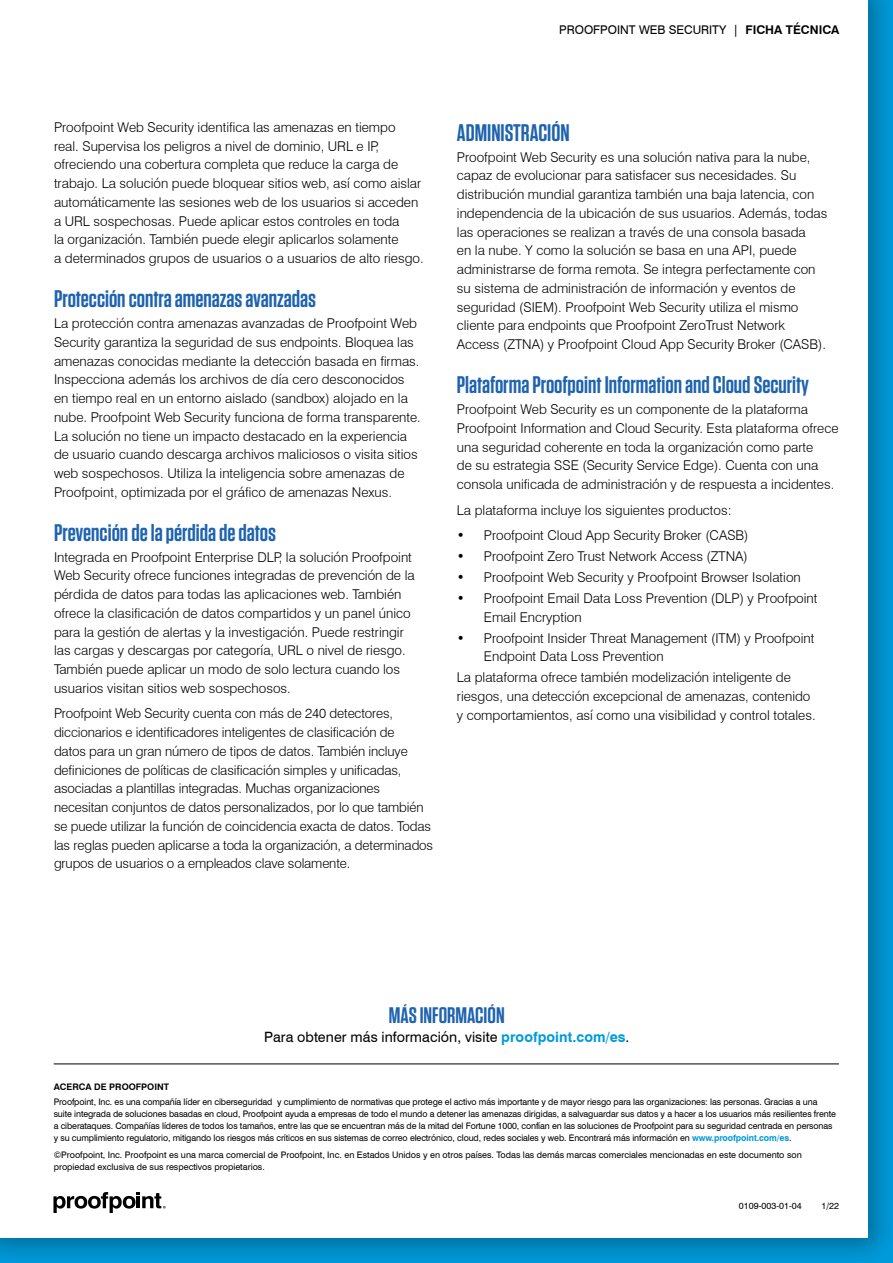
<style>
.page{position:relative;width:893px;height:1263px;background:#fff}
.page>*{position:absolute;margin:0;border:0;box-sizing:border-box;transform-origin:0 0}
.H3_DARK_BLUE_Title_C{font:600 24px "Tungsten";color:#1e63af}
.LEARN_MORE_on_back_c{font:600 22.5px "Tungsten";color:#1e63af}
.For_More_information{font:14.25px "Swiss 721 BT";letter-spacing:.005em;color:#000}
.Body_Copy{font:300 13.5px/18.8px "Swiss 721 BT";color:#000}
.t1{font:12px "Swiss 721 BT";color:#000}
.Boilerplate_legal{font:9px/12px "Swiss 721 BT";letter-spacing:-.01em;color:#000}
.Boilerplate_-_About{font:700 9px "Swiss 721 BT";color:#000}
.s1{font-weight:700}
.s2{font-weight:700;color:#009ada}
</style>
<div class="page">
<div style="left:0;top:0;width:893px;height:1263px;background:#000;opacity:.3"></div>
<div style="left:0;top:0;width:868px;height:1237px;background:#fff"></div>
<svg style="left:53px;top:1192px;width:113px;height:21px"></svg>
<hr style="left:54px;top:1064px;width:785px;height:1px;background:#000">
<p class="t1" style="left:559px;top:22px;width:282px">PROOFPOINT WEB SECURITY | <span class="s1">FICHA TÉCNICA</span></p>
<p class="Body_Copy" style="left:54px;top:118px;width:371px">Proofpoint Web Security identifica las amenazas en tiempo real. Supervisa los peligros a nivel de dominio, URL e IP, ofreciendo una cobertura completa que reduce la carga de trabajo. La solución puede bloquear sitios web, así como aislar automáticamente las sesiones web de los usuarios si acceden a URL sospechosas. Puede aplicar estos controles en toda<br>la organización. También puede elegir aplicarlos solamente<br>a determinados grupos de usuarios o a usuarios de alto riesgo.</p>
<p class="H3_DARK_BLUE_Title_C" style="left:54px;top:286px;width:264px">Protección contra amenazas avanzadas</p>
<p class="Body_Copy" style="left:54px;top:314px;width:368px">La protección contra amenazas avanzadas de Proofpoint Web Security garantiza la seguridad de sus endpoints. Bloquea las amenazas conocidas mediante la detección basada en firmas.<br>Inspecciona además los archivos de día cero desconocidos en tiempo real en un entorno aislado (sandbox) alojado en la nube. Proofpoint Web Security funciona de forma transparente.<br>La solución no tiene un impacto destacado en la experiencia de usuario cuando descarga archivos maliciosos o visita sitios web sospechosos. Utiliza la inteligencia sobre amenazas de Proofpoint, optimizada por el gráfico de amenazas Nexus.</p>
<p class="H3_DARK_BLUE_Title_C" style="left:54px;top:520px;width:224px">Prevención de la pérdida de datos</p>
<p class="Body_Copy" style="left:54px;top:547px;width:362px">Integrada en Proofpoint Enterprise DLP, la solución Proofpoint Web Security ofrece funciones integradas de prevención de la pérdida de datos para todas las aplicaciones web. También ofrece la clasificación de datos compartidos y un panel único para la gestión de alertas y la investigación. Puede restringir las cargas y descargas por categoría, URL o nivel de riesgo.<br>También puede aplicar un modo de solo lectura cuando los usuarios visitan sitios web sospechosos.</p>
<p class="Body_Copy" style="left:54px;top:704px;width:381px">Proofpoint Web Security cuenta con más de 240 detectores, diccionarios e identificadores inteligentes de clasificación de<br>datos para un gran número de tipos de datos. También incluye definiciones de políticas de clasificación simples y unificadas, asociadas a plantillas integradas. Muchas organizaciones necesitan conjuntos de datos personalizados, por lo que también se puede utilizar la función de coincidencia exacta de datos. Todas las reglas pueden aplicarse a toda la organización, a determinados grupos de usuarios o a empleados clave solamente.</p>
<p class="H3_DARK_BLUE_Title_C" style="left:457px;top:120px;width:114px">ADMINISTRACIÓN</p>
<p class="Body_Copy" style="left:457px;top:147px;width:372px">Proofpoint Web Security es una solución nativa para la nube, capaz de evolucionar para satisfacer sus necesidades. Su distribución mundial garantiza también una baja latencia, con independencia de la ubicación de sus usuarios. Además, todas las operaciones se realizan a través de una consola basada<br>en la nube. Y como la solución se basa en una API, puede administrarse de forma remota. Se integra perfectamente con su sistema de administración de información y eventos de seguridad (SIEM). Proofpoint Web Security utiliza el mismo cliente para endpoints que Proofpoint ZeroTrust Network Access (ZTNA) y Proofpoint Cloud App Security Broker (CASB).</p>
<p class="H3_DARK_BLUE_Title_C" style="left:457px;top:372px;width:354px">Plataforma Proofpoint Information and Cloud Security</p>
<p class="Body_Copy" style="left:457px;top:400px;width:383px">Proofpoint Web Security es un componente de la plataforma Proofpoint Information and Cloud Security. Esta plataforma ofrece una seguridad coherente en toda la organización como parte<br>de su estrategia SSE (Security Service Edge). Cuenta con una consola unificada de administración y de respuesta a incidentes.</p>
<p class="Body_Copy" style="left:457px;top:500px;width:276px">La plataforma incluye los siguientes productos:</p>
<p class="Body_Copy" style="left:457px;top:526px;width:293px">• Proofpoint Cloud App Security Broker (CASB)</p>
<p class="Body_Copy" style="left:457px;top:547px;width:292px">• Proofpoint Zero Trust Network Access (ZTNA)</p>
<p class="Body_Copy" style="left:457px;top:568px;width:345px">• Proofpoint Web Security y Proofpoint Browser Isolation</p>
<p class="Body_Copy" style="left:484px;top:589px;width:335px;text-indent:-27px">• Proofpoint Email Data Loss Prevention (DLP) y Proofpoint<br>Email Encryption</p>
<p class="Body_Copy" style="left:484px;top:628px;width:332px;text-indent:-27px">• Proofpoint Insider Threat Management (ITM) y Proofpoint<br>Endpoint Data Loss Prevention</p>
<p class="Body_Copy" style="left:457px;top:668px;width:360px">La plataforma ofrece también modelización inteligente de riesgos, una detección excepcional de amenazas, contenido y comportamientos, así como una visibilidad y control totales.</p>
<p class="LEARN_MORE_on_back_c" style="left:389px;top:1004px;width:117px">MÁS INFORMACIÓN</p>
<p class="For_More_information" style="left:264px;top:1028px;width:367px">Para obtener más información, visite <span class="s2">proofpoint.com/es</span>.</p>
<p class="Boilerplate_-_About" style="left:54px;top:1081px;width:117px">ACERCA DE PROOFPOINT</p>
<p class="Boilerplate_legal" style="left:54px;top:1095px;width:784px">Proofpoint, Inc. es una compañía líder en ciberseguridad y cumplimiento de normativas que protege el activo más importante y de mayor riesgo para las organizaciones: las personas. Gracias a una suite integrada de soluciones basadas en cloud, Proofpoint ayuda a empresas de todo el mundo a detener las amenazas dirigidas, a salvaguardar sus datos y a hacer a los usuarios más resilientes frente a ciberataques. Compañías líderes de todos los tamaños, entre las que se encuentran más de la mitad del Fortune 1000, confían en las soluciones de Proofpoint para su seguridad centrada en personas y su cumplimiento regulatorio, mitigando los riesgos más críticos en sus sistemas de correo electrónico, cloud, redes sociales y web. Encontrará más información en <span class="s2">www.proofpoint.com/es</span>.</p>
<p class="Boilerplate_legal" style="left:54px;top:1149px;width:750px">©Proofpoint, Inc. Proofpoint es una marca comercial de Proofpoint, Inc. en Estados Unidos y en otros países. Todas las demás marcas comerciales mencionadas en este documento son propiedad exclusiva de sus respectivos propietarios.</p>
<p class="Boilerplate_legal" style="left:739px;top:1199px;width:64px">0109-003-01-04</p>
<p class="Boilerplate_legal" style="left:821px;top:1199px;width:19px">1/22</p>
</div>
